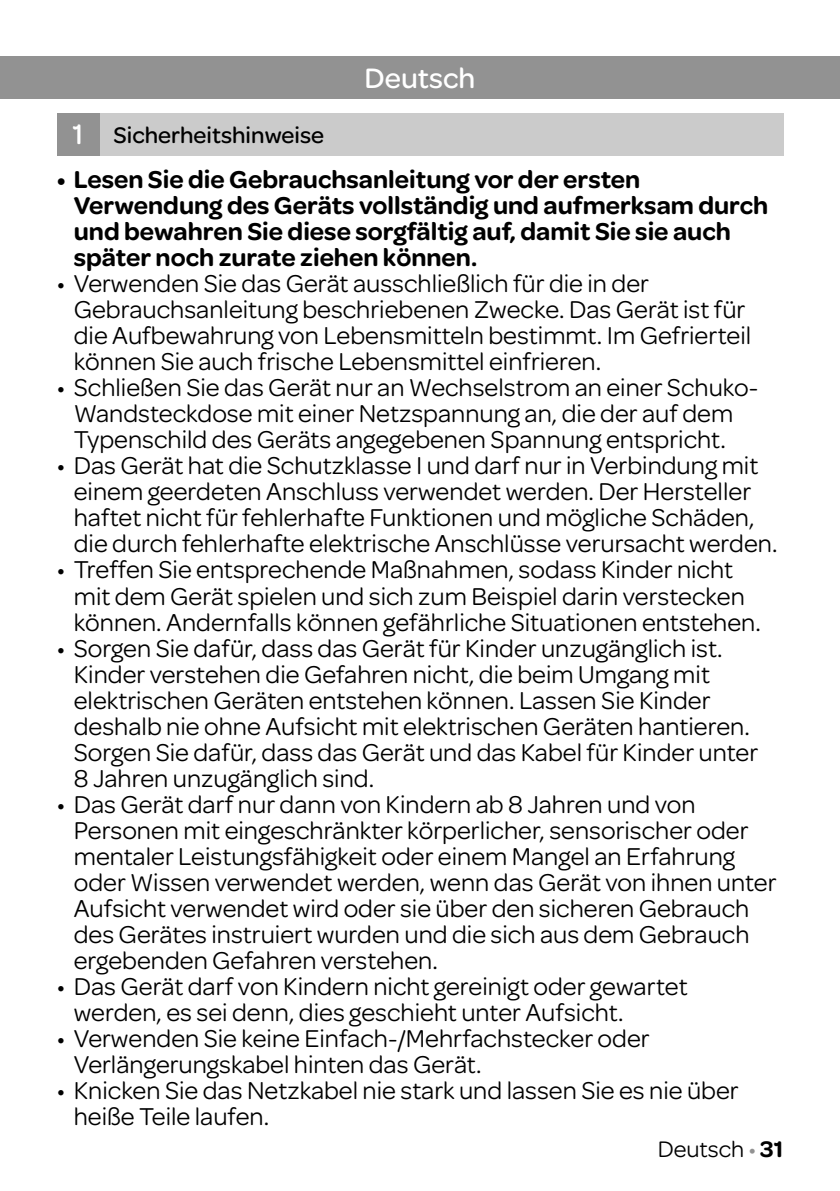
<style>
.page{position:relative;width:840px;height:1191px;background:#fff}
.page>*{position:absolute;margin:0;border:0;box-sizing:border-box;transform-origin:0 0}
.t1{font:500 30px "Omnes";color:#fff}
.t2{font:26px/26px "Omnes";color:#000}
.t3{font:600 26px/26px "Omnes";color:#000}
.t4{font:500 24px "Omnes";color:#000}
.t5{font:24px "Omnes";color:#000}
.s1{font-size:30px;color:#fff}
.s2{color:#929292}
.s3{font-weight:600}
</style>
<div class="page">
<div style="left:0;top:57px;width:839px;height:42px;background:#929292"></div>
<div style="left:85px;top:113px;width:697px;height:43px;background:#cbcbcb"></div>
<div style="left:57px;top:113px;width:42px;height:43px;background:#929292"></div>
<p class="t4" style="left:72px;top:118px;width:253px"><span class="s1">1</span> Sicherheitshinweise</p>
<p class="t1" style="left:364px;top:57px;width:112px">Deutsch</p>
<p class="t3" style="left:74px;top:165px;width:695px;text-indent:-17px">• Lesen Sie die Gebrauchsanleitung vor der ersten Verwendung des Geräts vollständig und aufmerksam durch und bewahren Sie diese sorgfältig auf, damit Sie sie auch später noch zurate ziehen können.</p>
<p class="t2" style="left:74px;top:269px;width:678px;text-indent:-17px">• Verwenden Sie das Gerät ausschließlich für die in der Gebrauchsanleitung beschriebenen Zwecke. Das Gerät ist für die Aufbewahrung von Lebensmitteln bestimmt. Im Gefrierteil können Sie auch frische Lebensmittel einfrieren.</p>
<p class="t2" style="left:57px;top:373px;width:702px;text-align:center">• Schließen Sie das Gerät nur an Wechselstrom an einer Schuko-<br>Wandsteckdose mit einer Netzspannung an, die der auf dem<br>Typenschild des Geräts angegebenen Spannung entspricht.</p>
<p class="t2" style="left:74px;top:451px;width:705px;text-indent:-17px">• Das Gerät hat die Schutzklasse I und darf nur in Verbindung mit einem geerdeten Anschluss verwendet werden. Der Hersteller haftet nicht für fehlerhafte Funktionen und mögliche Schäden, die durch fehlerhafte elektrische Anschlüsse verursacht werden.</p>
<p class="t2" style="left:74px;top:555px;width:688px;text-indent:-17px">• Treffen Sie entsprechende Maßnahmen, sodass Kinder nicht mit dem Gerät spielen und sich zum Beispiel darin verstecken können. Andernfalls können gefährliche Situationen entstehen.</p>
<p class="t2" style="left:74px;top:633px;width:685px;text-indent:-17px">• Sorgen Sie dafür, dass das Gerät für Kinder unzugänglich ist.<br>Kinder verstehen die Gefahren nicht, die beim Umgang mit elektrischen Geräten entstehen können. Lassen Sie Kinder deshalb nie ohne Aufsicht mit elektrischen Geräten hantieren.<br>Sorgen Sie dafür, dass das Gerät und das Kabel für Kinder unter 8 Jahren unzugänglich sind.</p>
<p class="t2" style="left:74px;top:789px;width:704px;text-indent:-17px">• Das Gerät darf nur dann von Kindern ab 8 Jahren und von Personen mit eingeschränkter körperlicher, sensorischer oder mentaler Leistungsfähigkeit oder einem Mangel an Erfahrung oder Wissen verwendet werden, wenn das Gerät von ihnen unter Aufsicht verwendet wird oder sie über den sicheren Gebrauch des Gerätes instruiert wurden und die sich aus dem Gebrauch ergebenden Gefahren verstehen.</p>
<p class="t2" style="left:74px;top:971px;width:615px;text-indent:-17px">• Das Gerät darf von Kindern nicht gereinigt oder gewartet werden, es sei denn, dies geschieht unter Aufsicht.</p>
<p class="t2" style="left:74px;top:1023px;width:577px;text-indent:-17px">• Verwenden Sie keine Einfach-/Mehrfachstecker oder<br>Verlängerungskabel hinten das Gerät.</p>
<p class="t2" style="left:74px;top:1075px;width:666px;text-indent:-17px">• Knicken Sie das Netzkabel nie stark und lassen Sie es nie über heiße Teile laufen.</p>
<p class="t5" style="left:657px;top:1132px;width:127px">Deutsch <span class="s2">•</span> <span class="s3">31</span></p>
</div>
